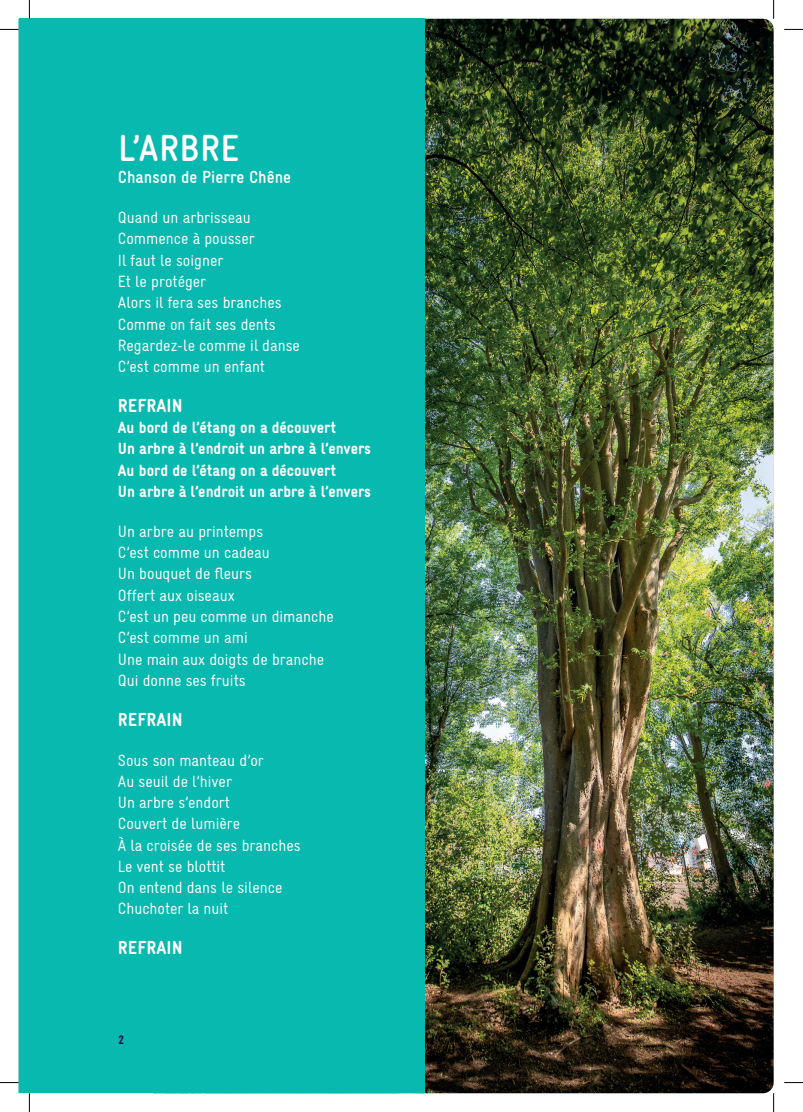
<style>
.page{position:relative;width:803px;height:1112px;background:#fff}
.page>*{position:absolute;margin:0;border:0;box-sizing:border-box;transform-origin:0 0}
.t1{font:700 condensed 37.5px "Gravur LL";letter-spacing:.01em;color:#fff}
.t2{font:900 condensed 18.75px "Gravur LL";color:#fff}
.t3{font:700 condensed 17.5px "Gravur LL";color:#fff}
.t4{font:condensed 16.25px/21.2px "Gravur LL";color:#fff}
.t5{font:900 condensed 16.25px/21.2px "Gravur LL";color:#fff}
.t6{font:900 12.5px "Gravur Condensed Pro";color:#17134c}
</style>
<div class="page">
<img style="left:424px;top:19px;width:349px;height:1073px">
<div style="left:19px;top:19px;width:405px;height:1073px;background:#08b9af"></div>
<svg style="left:0;top:29px;width:19px;height:1px"></svg>
<svg style="left:784px;top:29px;width:19px;height:1px"></svg>
<svg style="left:0;top:1081px;width:19px;height:2px"></svg>
<svg style="left:784px;top:1082px;width:19px;height:1px"></svg>
<svg style="left:29px;top:0;width:1px;height:19px"></svg>
<svg style="left:29px;top:1092px;width:1px;height:19px"></svg>
<svg style="left:773px;top:0;width:1px;height:19px"></svg>
<svg style="left:773px;top:1093px;width:1px;height:18px"></svg>
<h1 class="t1" style="left:118px;top:123px;width:123px">L’ARBRE</h1>
<p class="t3" style="left:118px;top:165px;width:175px">Chanson de Pierre Chêne</p>
<p class="t4" style="left:118px;top:206px;width:183px">Quand un arbrisseau<br>Commence à pousser<br>Il faut le soigner<br>Et le protéger<br>Alors il fera ses branches<br>Comme on fait ses dents<br>Regardez-le comme il danse<br>C’est comme un enfant</p>
<p class="t2" style="left:118px;top:392px;width:66px">REFRAIN</p>
<p class="t5" style="left:118px;top:416px;width:255px">Au bord de l’étang on a découvert<br>Un arbre à l’endroit un arbre à l’envers Au bord de l’étang on a découvert<br>Un arbre à l’endroit un arbre à l’envers</p>
<p class="t4" style="left:118px;top:520px;width:217px">Un arbre au printemps<br>C’est comme un cadeau<br>Un bouquet de fleurs<br>Offert aux oiseaux<br>C’est un peu comme un dimanche<br>C’est comme un ami<br>Une main aux doigts de branche<br>Qui donne ses fruits</p>
<p class="t2" style="left:118px;top:706px;width:66px">REFRAIN</p>
<p class="t4" style="left:118px;top:748px;width:184px">Sous son manteau d’or<br>Au seuil de l’hiver<br>Un arbre s’endort<br>Couvert de lumière<br>À la croisée de ses branches<br>Le vent se blottit<br>On entend dans le silence<br>Chuchoter la nuit</p>
<p class="t2" style="left:118px;top:934px;width:66px">REFRAIN</p>
<p class="t6" style="left:119px;top:1032px;width:7px">2</p>
</div>
